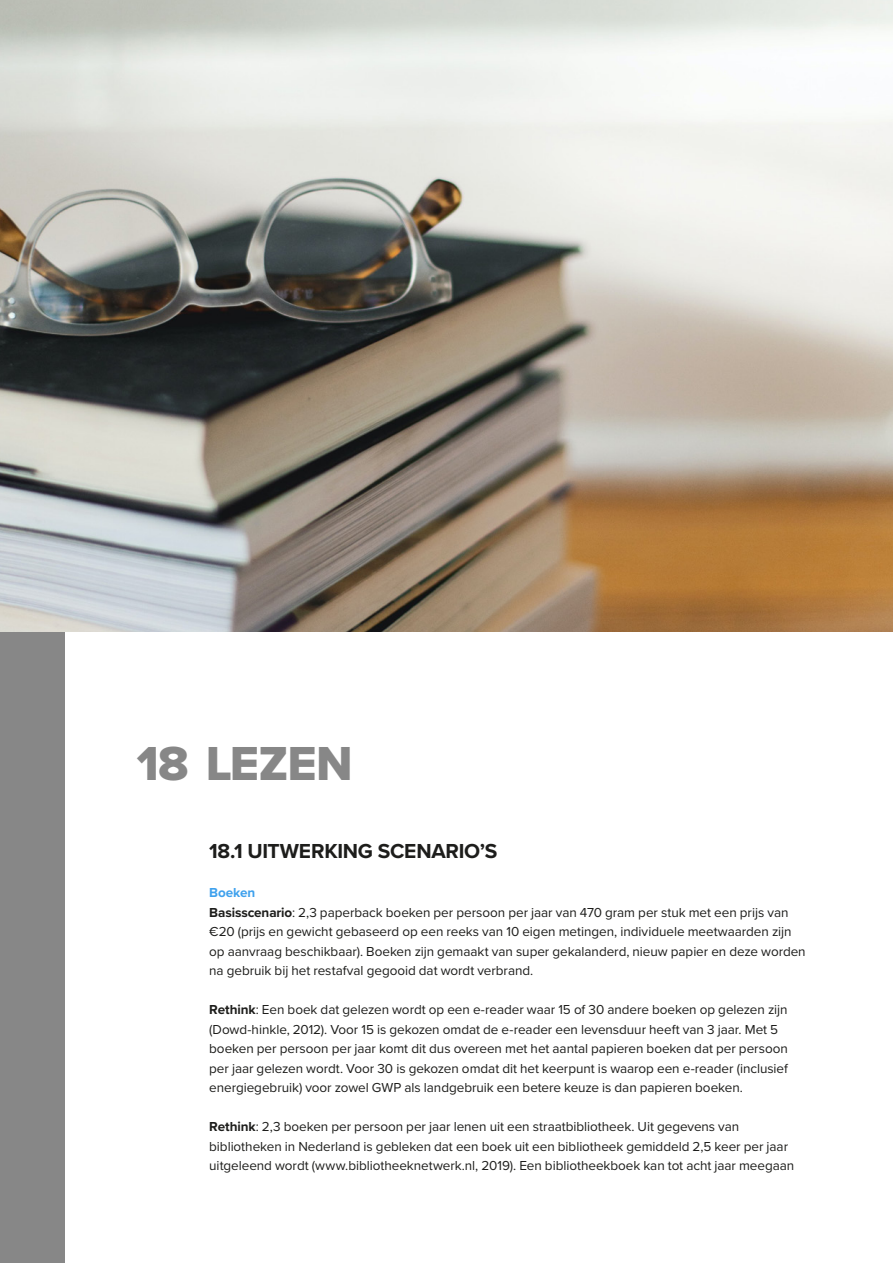
<style>
.page{position:relative;width:893px;height:1263px;background:#fff}
.page>*{position:absolute;margin:0;border:0;box-sizing:border-box;transform-origin:0 0}
.Kop{font:49.5px "Proxima Nova Extrabld";letter-spacing:-.015em;color:#878787}
.Onderkop{font:700 21px "Proxima Nova";letter-spacing:-.015em;color:#1d1d1b}
.Broodtekst{font:13.5px/19.5px "Proxima Nova";letter-spacing:-.005em;color:#1d1d1b}
.Tussenkop{font:700 13.5px "Proxima Nova";color:#3fa1ed}
.s1{font-weight:700}
</style>
<div class="page">
<div style="left:0;top:370px;width:64px;height:893px;background:#878787"></div>
<img style="left:0;top:0;width:893px;height:631px">
<p class="Kop" style="left:137px;top:727px;width:218px">18 LEZEN</p>
<p class="Onderkop" style="left:209px;top:835px;width:290px">18.1 UITWERKING SCENARIO’S</p>
<p class="Tussenkop" style="left:209px;top:882px;width:48px">Boeken</p>
<p class="Broodtekst" style="left:209px;top:902px;width:598px"><span class="s1">Basisscenario</span>: 2,3 paperback boeken per persoon per jaar van 470 gram per stuk met een prijs van €20 (prijs en gewicht gebaseerd op een reeks van 10 eigen metingen, individuele meetwaarden zijn op aanvraag beschikbaar). Boeken zijn gemaakt van super gekalanderd, nieuw papier en deze worden na gebruik bij het restafval gegooid dat wordt verbrand.</p>
<p class="Broodtekst" style="left:209px;top:999px;width:580px"><span class="s1">Rethink</span>: Een boek dat gelezen wordt op een e-reader waar 15 of 30 andere boeken op gelezen zijn (Dowd-hinkle, 2012). Voor 15 is gekozen omdat de e-reader een levensduur heeft van 3 jaar. Met 5 boeken per persoon per jaar komt dit dus overeen met het aantal papieren boeken dat per persoon per jaar gelezen wordt. Voor 30 is gekozen omdat dit het keerpunt is waarop een e-reader (inclusief energiegebruik) voor zowel GWP als landgebruik een betere keuze is dan papieren boeken.</p>
<p class="Broodtekst" style="left:209px;top:1116px;width:587px"><span class="s1">Rethink</span>: 2,3 boeken per persoon per jaar lenen uit een straatbibliotheek. Uit gegevens van bibliotheken in Nederland is gebleken dat een boek uit een bibliotheek gemiddeld 2,5 keer per jaar uitgeleend wordt (www.bibliotheeknetwerk.nl, 2019). Een bibliotheekboek kan tot acht jaar meegaan</p>
</div>
